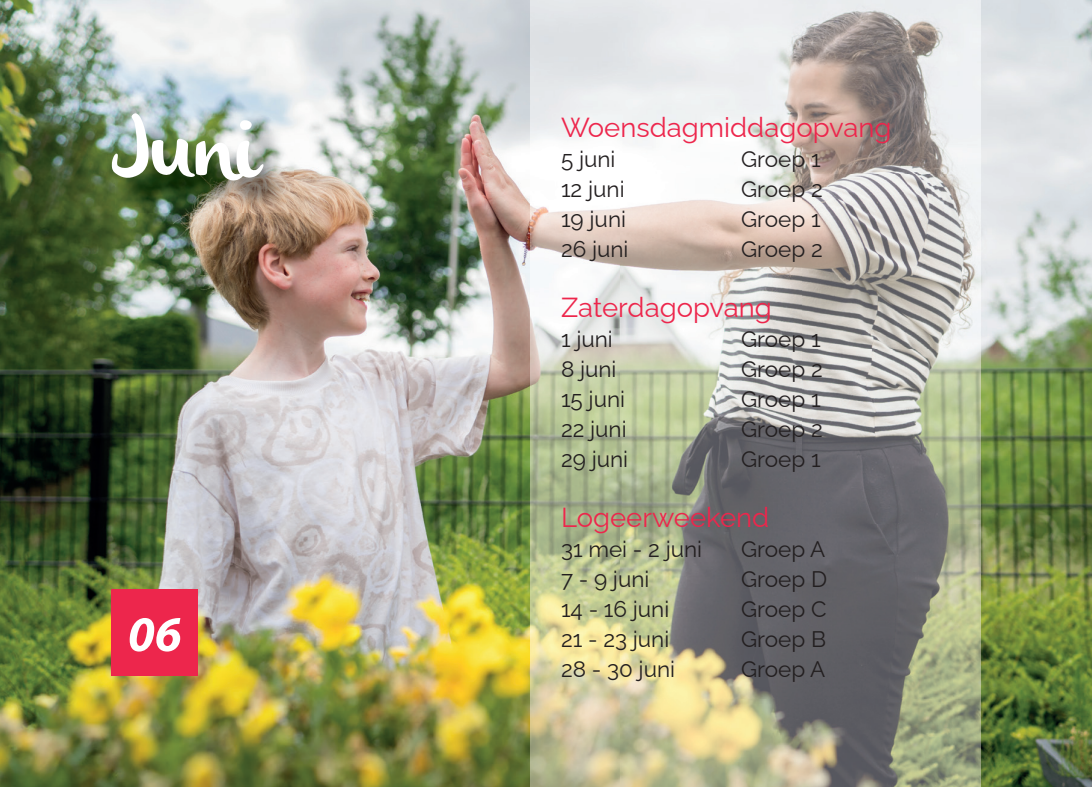
<style>
.page{position:relative;width:1092px;height:787px;background:#fff}
.page>*{position:absolute;margin:0;border:0;box-sizing:border-box;transform-origin:0 0}
.t1{font:87.5px "olivier";color:#fff}
.t2{font:italic 700 50px "Myriad Pro";color:#fff}
.t3{font:27.5px "Raleway";color:#ed264c}
.t4{font:22.5px "Raleway";color:#231f20}
</style>
<div class="page">
<img style="left:0;top:0;width:1091px;height:787px">
<img style="left:116px;top:118px;width:178px;height:94px">
<img style="left:531px;top:0;width:449px;height:787px">
<div style="left:111px;top:589px;width:87px;height:86px;background:#ed264c"></div>
<h1 class="t1" style="left:111px;top:98px;width:147px">Juni</h1>
<h2 class="t2" style="left:128px;top:601px;width:56px">06</h2>
<p class="t3" style="left:561px;top:105px;width:332px">Woensdagmiddagopvang</p>
<p class="t4" style="left:561px;top:141px;width:56px">5 juni</p>
<p class="t4" style="left:741px;top:141px;width:81px">Groep 1</p>
<p class="t4" style="left:561px;top:171px;width:65px">12 juni</p>
<p class="t4" style="left:741px;top:171px;width:83px">Groep 2</p>
<p class="t4" style="left:561px;top:201px;width:67px">19 juni</p>
<p class="t4" style="left:741px;top:201px;width:81px">Groep 1</p>
<p class="t4" style="left:561px;top:231px;width:69px">26 juni</p>
<p class="t4" style="left:741px;top:231px;width:83px">Groep 2</p>
<p class="t3" style="left:561px;top:285px;width:212px">Zaterdagopvang</p>
<p class="t4" style="left:561px;top:321px;width:53px">1 juni</p>
<p class="t4" style="left:741px;top:321px;width:81px">Groep 1</p>
<p class="t4" style="left:561px;top:351px;width:57px">8 juni</p>
<p class="t4" style="left:741px;top:351px;width:83px">Groep 2</p>
<p class="t4" style="left:561px;top:381px;width:66px">15 juni</p>
<p class="t4" style="left:741px;top:381px;width:81px">Groep 1</p>
<p class="t4" style="left:561px;top:411px;width:67px">22 juni</p>
<p class="t4" style="left:741px;top:411px;width:83px">Groep 2</p>
<p class="t4" style="left:561px;top:441px;width:69px">29 juni</p>
<p class="t4" style="left:741px;top:441px;width:81px">Groep 1</p>
<p class="t3" style="left:561px;top:495px;width:210px">Logeerweekend</p>
<p class="t4" style="left:561px;top:531px;width:143px">31 mei - 2 juni</p>
<p class="t4" style="left:741px;top:531px;width:86px">Groep A</p>
<p class="t4" style="left:561px;top:561px;width:90px">7 - 9 juni</p>
<p class="t4" style="left:741px;top:561px;width:87px">Groep D</p>
<p class="t4" style="left:561px;top:591px;width:110px">14 - 16 juni</p>
<p class="t4" style="left:741px;top:591px;width:87px">Groep C</p>
<p class="t4" style="left:561px;top:621px;width:110px">21 - 23 juni</p>
<p class="t4" style="left:741px;top:621px;width:86px">Groep B</p>
<p class="t4" style="left:561px;top:651px;width:116px">28 - 30 juni</p>
<p class="t4" style="left:741px;top:651px;width:86px">Groep A</p>
</div>
